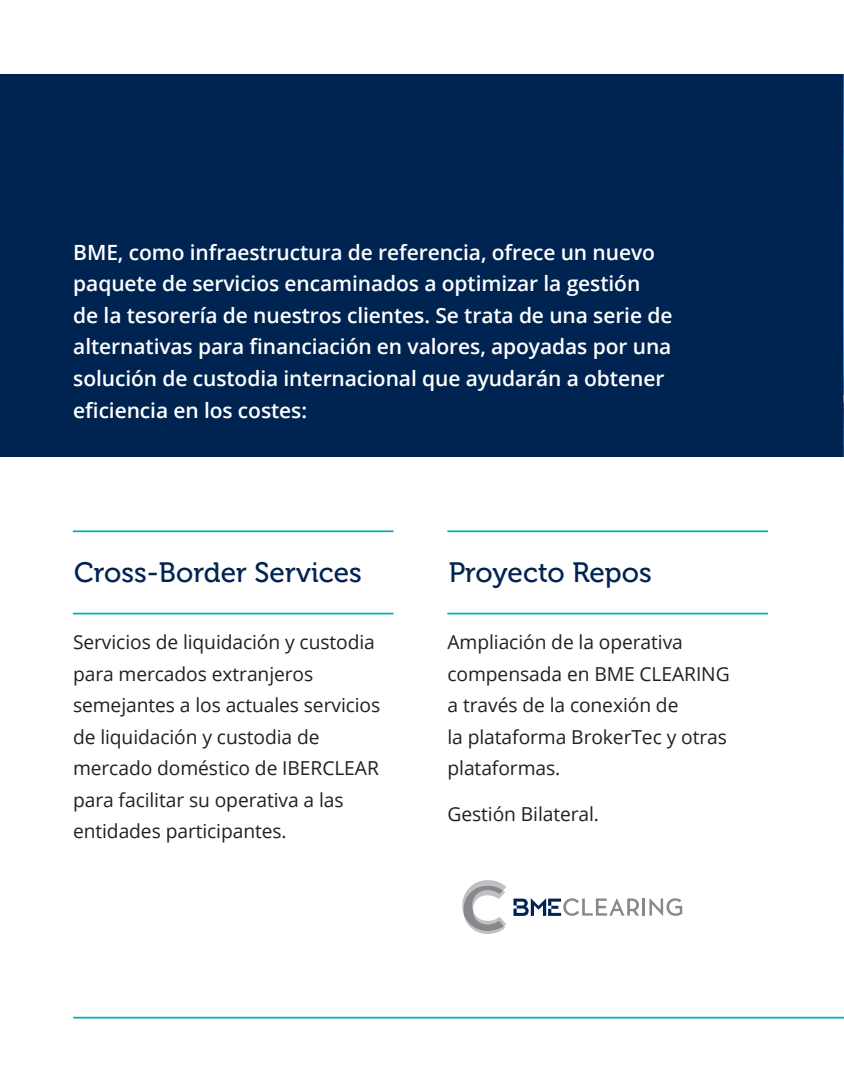
<style>
.page{position:relative;width:844px;height:1091px;background:#fff}
.page>*{position:absolute;margin:0;border:0;box-sizing:border-box;transform-origin:0 0}
.t1{font:28px "Museo 500";color:#002451}
.t2{font:600 21px/31.5px "Open Sans";letter-spacing:-.005em;color:#fff}
.t3{font:19.25px/31.5px "Open Sans";letter-spacing:-.005em;color:#231f20}
</style>
<div class="page">
<div style="left:0;top:75px;width:842px;height:382px;background:#002451"></div>
<hr style="left:73px;top:530px;width:320px;height:2px;background:#00b1b3">
<hr style="left:73px;top:612px;width:320px;height:2px;background:#00b1b3">
<hr style="left:447px;top:530px;width:321px;height:2px;background:#00b1b3">
<hr style="left:447px;top:612px;width:321px;height:2px;background:#00b1b3">
<hr style="left:642px;top:898px;width:3px;height:17px;background:#86888b">
<svg style="left:649px;top:898px;width:33px;height:17px"></svg>
<svg style="left:513px;top:898px;width:126px;height:18px"></svg>
<svg style="left:462px;top:880px;width:44px;height:54px"></svg>
<hr style="left:73px;top:1016px;width:771px;height:2px;background:#00b1b3">
<p class="t2" style="left:73px;top:236px;width:601px">BME, como infraestructura de referencia, ofrece un nuevo paquete de servicios encaminados a optimizar la gestión<br>de la tesorería de nuestros clientes. Se trata de una serie de alternativas para financiación en valores, apoyadas por una solución de custodia internacional que ayudarán a obtener eficiencia en los costes:</p>
<h1 class="t1" style="left:74px;top:557px;width:289px">Cross-Border Services</h1>
<p class="t3" style="left:73px;top:626px;width:309px">Servicios de liquidación y custodia para mercados extranjeros semejantes a los actuales servicios de liquidación y custodia de mercado doméstico de IBERCLEAR para facilitar su operativa a las entidades participantes.</p>
<h1 class="t1" style="left:449px;top:557px;width:205px">Proyecto Repos</h1>
<p class="t3" style="left:447px;top:626px;width:284px">Ampliación de la operativa compensada en BME CLEARING a través de la conexión de<br>la plataforma BrokerTec y otras plataformas.</p>
<p class="t3" style="left:447px;top:797px;width:153px">Gestión Bilateral.</p>
</div>
